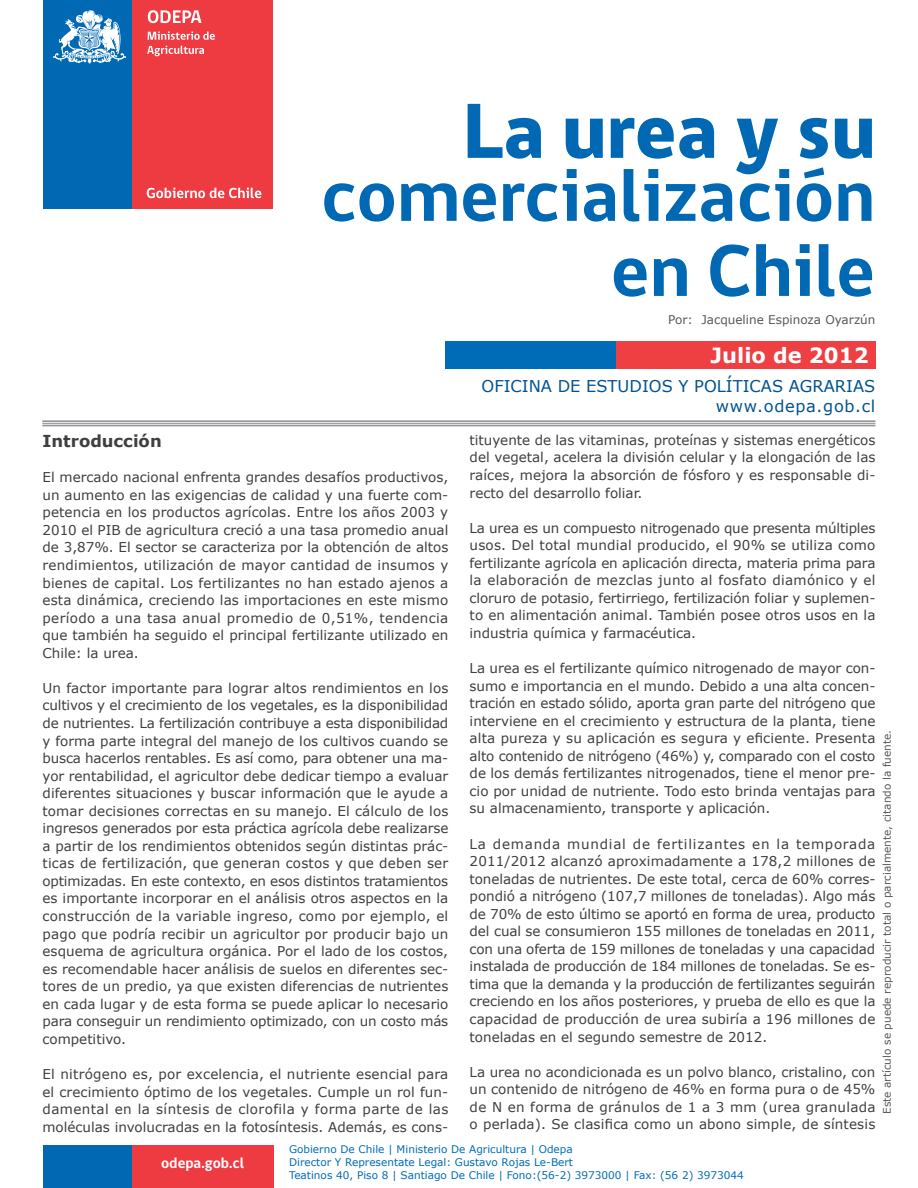
<style>
.page{position:relative;width:918px;height:1188px;background:#fff}
.page>*{position:absolute;margin:0;border:0;box-sizing:border-box;transform-origin:0 0}
.t1{font:800 79.95px "gob CL";color:#0168b3}
.t2{font:700 75px/75.2px "gob CL";color:#0168b3;text-align:right}
.t3{font:700 21px "Verdana";color:#fff}
.t4{font:700 16.5px "Verdana";color:#3f3f40}
.t5{font:16.2px/19.5px "Verdana";color:#005291;text-align:right}
.t6{font:700 15.15px "gob CL";color:#fff}
.t7{font:13.5px/17.5px "Verdana";color:#3f3f40;text-align:justify}
.t8{font:12px "Verdana";color:#57585a}
.t9{font:10.5px/12.6px "Verdana";color:#006cb7}
.t10{font:10.5px "Verdana";color:#57585a}
</style>
<div class="page">
<div style="left:615px;top:341px;width:260px;height:28px;background:#ee3f43"></div>
<div style="left:445px;top:341px;width:171px;height:28px;background:#006cb7"></div>
<div style="left:132px;top:0;width:141px;height:208px;background:#ee3a41"></div>
<svg style="left:148px;top:32px;width:67px;height:8px"></svg>
<svg style="left:147px;top:46px;width:57px;height:10px"></svg>
<svg style="left:147px;top:188px;width:114px;height:10px"></svg>
<svg style="left:148px;top:10px;width:54px;height:13px"></svg>
<div style="left:43px;top:0;width:89px;height:208px;background:#0168b3"></div>
<svg style="left:53px;top:10px;width:73px;height:54px"></svg>
<div style="left:132px;top:1145px;width:142px;height:43px;background:#ee3a41"></div>
<div style="left:43px;top:1145px;width:89px;height:43px;background:#0168b3"></div>
<hr style="left:42px;top:420px;width:833px;height:2px;background:#939598">
<hr style="left:42px;top:423px;width:833px;height:1px;background:#939598">
<hr style="left:42px;top:425px;width:833px;height:1px;background:#939598">
<h1 class="t1" style="left:462px;top:77px;width:415px">La urea y su</h1>
<h2 class="t2" style="left:321px;top:160px;width:556px">comercialización en Chile</h2>
<p class="t8" style="left:668px;top:311px;width:209px">Por: Jacqueline Espinoza Oyarzún</p>
<h3 class="t3" style="left:711px;top:340px;width:160px">Julio de 2012</h3>
<p class="t4" style="left:43px;top:429px;width:121px">Introducción</p>
<p class="t7" style="left:43px;top:468px;width:407px">El mercado nacional enfrenta grandes desafíos productivos, un aumento en las exigencias de calidad y una fuerte com&shy;petencia en los productos agrícolas. Entre los años 2003 y 2010 el PIB de agricultura creció a una tasa promedio anual de 3,87%. El sector se caracteriza por la obtención de altos rendimientos, utilización de mayor cantidad de insumos y bienes de capital. Los fertilizantes no han estado ajenos a esta dinámica, creciendo las importaciones en este mismo período a una tasa anual promedio de 0,51%, tendencia que también ha seguido el principal fertilizante utilizado en Chile: la urea.</p>
<p class="t7" style="left:43px;top:679px;width:407px">Un factor importante para lograr altos rendimientos en los cultivos y el crecimiento de los vegetales, es la disponibilidad de nutrientes. La fertilización contribuye a esta disponibilidad y forma parte integral del manejo de los cultivos cuando se busca hacerlos rentables. Es así como, para obtener una ma&shy;yor rentabilidad, el agricultor debe dedicar tiempo a evaluar diferentes situaciones y buscar información que le ayude a tomar decisiones correctas en su manejo. El cálculo de los ingresos generados por esta práctica agrícola debe realizarse a partir de los rendimientos obtenidos según distintas prác&shy;ticas de fertilización, que generan costos y que deben ser optimizadas. En este contexto, en esos distintos tratamientos es importante incorporar en el análisis otros aspectos en la construcción de la variable ingreso, como por ejemplo, el pago que podría recibir un agricultor por producir bajo un esquema de agricultura orgánica. Por el lado de los costos, es recomendable hacer análisis de suelos en diferentes sec&shy;tores de un predio, ya que existen diferencias de nutrientes en cada lugar y de esta forma se puede aplicar lo necesario para conseguir un rendimiento optimizado, con un costo más competitivo.</p>
<p class="t7" style="left:43px;top:1065px;width:407px">El nitrógeno es, por excelencia, el nutriente esencial para el crecimiento óptimo de los vegetales. Cumple un rol fun&shy;damental en la síntesis de clorofila y forma parte de las moléculas involucradas en la fotosíntesis. Además, es cons-</p>
<p class="t5" style="left:482px;top:376px;width:395px">OFICINA DE ESTUDIOS Y POLÍTICAS AGRARIAS www.odepa.gob.cl</p>
<p class="t7" style="left:470px;top:431px;width:407px">tituyente de las vitaminas, proteínas y sistemas energéticos del vegetal, acelera la división celular y la elongación de las raíces, mejora la absorción de fósforo y es responsable di&shy;recto del desarrollo foliar.</p>
<p class="t7" style="left:470px;top:519px;width:407px">La urea es un compuesto nitrogenado que presenta múltiples usos. Del total mundial producido, el 90% se utiliza como fertilizante agrícola en aplicación directa, materia prima para la elaboración de mezclas junto al fosfato diamónico y el cloruro de potasio, fertirriego, fertilización foliar y suplemen&shy;to en alimentación animal. También posee otros usos en la industria química y farmacéutica.</p>
<p class="t7" style="left:470px;top:659px;width:407px">La urea es el fertilizante químico nitrogenado de mayor con&shy;sumo e importancia en el mundo. Debido a una alta concen&shy;tración en estado sólido, aporta gran parte del nitrógeno que interviene en el crecimiento y estructura de la planta, tiene alta pureza y su aplicación es segura y eficiente. Presenta alto contenido de nitrógeno (46%) y, comparado con el costo de los demás fertilizantes nitrogenados, tiene el menor pre&shy;cio por unidad de nutriente. Todo esto brinda ventajas para su almacenamiento, transporte y aplicación.</p>
<p class="t7" style="left:470px;top:835px;width:407px">La demanda mundial de fertilizantes en la temporada 2011/2012 alcanzó aproximadamente a 178,2 millones de toneladas de nutrientes. De este total, cerca de 60% corres&shy;pondió a nitrógeno (107,7 millones de toneladas). Algo más de 70% de esto último se aportó en forma de urea, producto del cual se consumieron 155 millones de toneladas en 2011, con una oferta de 159 millones de toneladas y una capacidad instalada de producción de 184 millones de toneladas. Se es&shy;tima que la demanda y la producción de fertilizantes seguirán creciendo en los años posteriores, y prueba de ello es que la capacidad de producción de urea subiría a 196 millones de toneladas en el segundo semestre de 2012.</p>
<p class="t7" style="left:470px;top:1063px;width:407px">La urea no acondicionada es un polvo blanco, cristalino, con un contenido de nitrógeno de 46% en forma pura o de 45% de N en forma de gránulos de 1 a 3 mm (urea granulada o perlada). Se clasifica como un abono simple, de síntesis</p>
<p class="t10" style="left:880px;top:1114px;width:386px;rotate:-90deg">Este artículo se puede reproducir total o parcialmente, citando la fuente.</p>
<p class="t6" style="left:161px;top:1153px;width:85px">odepa.gob.cl</p>
<p class="t9" style="left:289px;top:1143px;width:456px">Gobierno De Chile | Ministerio De Agricultura | Odepa<br>Director Y Representate Legal: Gustavo Rojas Le-Bert<br>Teatinos 40, Piso 8 | Santiago De Chile | Fono:(56-2) 3973000 | Fax: (56 2) 3973044</p>
</div>
